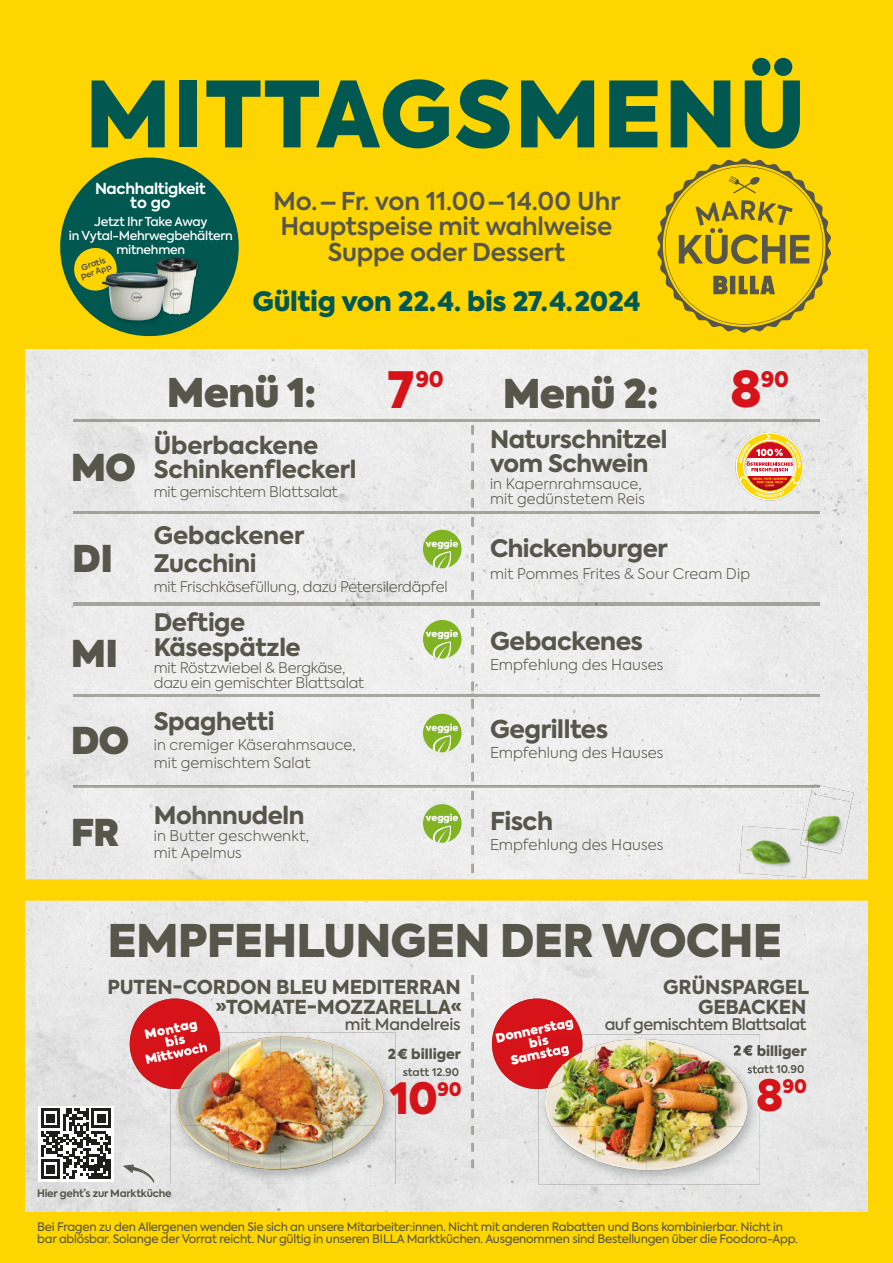
<style>
.page{position:relative;width:893px;height:1263px;background:#fff}
.page>*{position:absolute;margin:0;border:0;box-sizing:border-box;transform-origin:0 0}
.t1{font:900 90.45px "Axiforma";letter-spacing:.02em;color:#005850}
.t2{font:900 49.8px "Axiforma";color:#d51318}
.t3{font:900 49.2px "Axiforma";color:#d51318}
.t4{font:900 44.7px "Axiforma";letter-spacing:-.02em;color:#57564b}
.t5{font:900 42.9px "Axiforma";color:#d51318}
.t6{font:800 39.3px "Axiforma";letter-spacing:-.02em;color:#57564b}
.t7{font:800 36.75px "Axiforma";letter-spacing:-.02em;color:#57564b}
.t8{font:900 26.7px "Axiforma";letter-spacing:-.01em;color:#005850}
.t9{font:600 24.45px/25.5px "Axiforma";letter-spacing:-.01em;color:#57564b;text-align:center}
.t10{font:800 24.45px "Axiforma";letter-spacing:-.02em;color:#57564b}
.t11{font:800 24px/24.5px "Axiforma";letter-spacing:-.015em;color:#57564b}
.t12{font:900 21.45px "Axiforma";color:#d51318}
.t13{font:900 21.3px "Axiforma";color:#d51318}
.t14{font:800 19.2px/20.2px "Axiforma";letter-spacing:-.01em;color:#57564b;text-align:right}
.t15{font:900 18.6px "Axiforma";color:#d51318}
.t16{font:500 15.9px "Axiforma";letter-spacing:-.03em;color:#57564b}
.t17{font:500 15.9px "Axiforma";letter-spacing:-.01em;color:#57564b}
.t18{font:700 15.15px/14.1px "Axiforma";letter-spacing:-.02em;color:#fff;text-align:center}
.t19{font:300 14.85px "Axiforma";letter-spacing:.005em;color:#57564b}
.t20{font:300 14.55px/14.9px "Axiforma";letter-spacing:-.005em;color:#57564b}
.t21{font:900 13.8px "Axiforma";color:#57564b}
.t22{font:800 12.45px/24.8px "Axiforma";color:#fff;text-align:center}
.t23{font:500 12.3px/14.1px "Axiforma";letter-spacing:-.02em;color:#fff;text-align:center}
.t24{font:11.7px/11.7px "Axiforma";letter-spacing:-.02em;color:#57564b}
.t25{font:600 10.65px "Axiforma";color:#57564b}
.t26{font:700 10.35px "Axiforma";letter-spacing:-.02em;color:#57564b}
.t27{font:900 9.3px "Axiforma";color:#fff}
.t28{font:700 8.25px/8.2px "Axiforma";color:#57564b;text-align:center}
</style>
<div class="page">
<img style="left:25px;top:348px;width:843px;height:863px">
<div style="left:13px;top:879px;width:867px;height:22px;background:#ffd500"></div>
<div style="left:0;top:0;width:893px;height:348px;background:#ffd500"></div>
<svg style="left:60px;top:157px;width:179px;height:180px"></svg>
<img style="left:99px;top:269px;width:75px;height:58px">
<img style="left:99px;top:269px;width:18px;height:21px">
<img style="left:99px;top:269px;width:14px;height:7px">
<img style="left:155px;top:269px;width:19px;height:48px">
<img style="left:158px;top:269px;width:16px;height:45px">
<img style="left:102px;top:273px;width:66px;height:48px">
<svg style="left:657px;top:158px;width:174px;height:175px"></svg>
<img style="left:803px;top:784px;width:51px;height:69px">
<img style="left:808px;top:853px;width:33px;height:1px">
<img style="left:803px;top:793px;width:49px;height:60px">
<img style="left:739px;top:826px;width:69px;height:51px">
<img style="left:800px;top:830px;width:9px;height:16px">
<div style="left:38px;top:1106px;width:76px;height:76px;background:#fff"></div>
<svg style="left:41px;top:1108px;width:70px;height:71px"></svg>
<hr style="left:108px;top:1159px;width:3px;height:20px;background:#1d1d1b">
<svg style="left:122px;top:1164px;width:33px;height:19px"></svg>
<img style="left:73px;top:603px;width:747px;height:2px">
<img style="left:73px;top:512px;width:747px;height:2px">
<hr style="left:73px;top:419px;width:747px;height:3px;background:#a6a69f">
<img style="left:73px;top:694px;width:747px;height:2px">
<img style="left:73px;top:785px;width:739px;height:2px">
<svg style="left:812px;top:785px;width:8px;height:2px"></svg>
<img style="left:472px;top:517px;width:2px;height:82px">
<img style="left:472px;top:425px;width:2px;height:82px">
<img style="left:472px;top:609px;width:2px;height:82px">
<img style="left:472px;top:699px;width:2px;height:82px">
<img style="left:472px;top:791px;width:2px;height:82px">
<div style="left:423px;top:714px;width:39px;height:38px;background:#81b423;border-radius:50%"></div>
<svg style="left:433px;top:735px;width:18px;height:17px"></svg>
<div style="left:423px;top:804px;width:39px;height:39px;background:#81b423;border-radius:50%"></div>
<svg style="left:433px;top:825px;width:18px;height:17px"></svg>
<div style="left:423px;top:530px;width:39px;height:38px;background:#81b423;border-radius:50%"></div>
<svg style="left:433px;top:551px;width:18px;height:17px"></svg>
<div style="left:423px;top:620px;width:39px;height:38px;background:#81b423;border-radius:50%"></div>
<svg style="left:433px;top:641px;width:18px;height:17px"></svg>
<img style="left:472px;top:975px;width:2px;height:193px">
<svg style="left:124px;top:992px;width:102px;height:103px;background:#db6c6f"></svg>
<img style="left:170px;top:1032px;width:225px;height:152px">
<img style="left:170px;top:1032px;width:51px;height:57px">
<img style="left:170px;top:1032px;width:21px;height:4px">
<img style="left:170px;top:1034px;width:16px;height:7px">
<img style="left:170px;top:1033px;width:14px;height:4px">
<img style="left:170px;top:1041px;width:38px;height:18px">
<img style="left:201px;top:1047px;width:28px;height:34px">
<img style="left:229px;top:1036px;width:104px;height:45px">
<img style="left:332px;top:1044px;width:47px;height:37px">
<img style="left:177px;top:1081px;width:206px;height:44px">
<img style="left:182px;top:1125px;width:47px;height:36px">
<img style="left:229px;top:1125px;width:83px;height:45px">
<img style="left:332px;top:1125px;width:43px;height:33px">
<img style="left:180px;top:1051px;width:40px;height:38px">
<svg style="left:735px;top:433px;width:69px;height:68px"></svg>
<img style="left:538px;top:1034px;width:222px;height:151px">
<svg style="left:486px;top:992px;width:102px;height:103px;background:#dc6568"></svg>
<img style="left:538px;top:1043px;width:32px;height:19px">
<img style="left:757px;top:1078px;width:3px;height:33px">
<svg style="left:747px;top:1065px;width:13px;height:8px"></svg>
<img style="left:733px;top:1044px;width:27px;height:15px">
<img style="left:560px;top:1046px;width:35px;height:37px">
<img style="left:599px;top:1039px;width:41px;height:6px">
<img style="left:646px;top:1039px;width:51px;height:44px">
<img style="left:697px;top:1049px;width:44px;height:34px">
<img style="left:545px;top:1083px;width:203px;height:43px">
<img style="left:552px;top:1126px;width:17px;height:20px">
<img style="left:595px;top:1126px;width:102px;height:44px">
<img style="left:697px;top:1126px;width:46px;height:36px">
<img style="left:547px;top:1052px;width:35px;height:36px">
<div style="left:0;top:1211px;width:893px;height:52px;background:#ffd500"></div>
<div style="left:0;top:0;width:25px;height:1263px;background:#ffd500"></div>
<div style="left:868px;top:0;width:25px;height:1263px;background:#ffd500"></div>
<h1 class="t1" style="left:85px;top:50px;width:722px">MITTAGSMENÜ</h1>
<p class="t18" style="left:95px;top:182px;width:112px">Nachhaltigkeit to go</p>
<p class="t23" style="left:69px;top:215px;width:165px">Jetzt Ihr Take Away<br>in Vytal-Mehrwegbehältern mitnehmen</p>
<p class="t28" style="left:77px;top:265px;width:34px;rotate:-19deg">Gratis per App</p>
<h3 class="t9" style="left:273px;top:188px;width:349px">Mo. – Fr. von 11.00 – 14.00 Uhr<br>Hauptspeise mit wahlweise<br>Suppe oder Dessert</h3>
<h3 class="t8" style="left:252px;top:282px;width:390px">Gültig von 22. 4. bis 27. 4. 2024</h3>
<h3 class="t7" style="left:71px;top:440px;width:67px">MO</h3>
<h3 class="t12" style="left:415px;top:364px;width:30px">90</h3>
<h3 class="t6" style="left:167px;top:364px;width:151px">Menü 1:</h3>
<h2 class="t2" style="left:387px;top:355px;width:28px">7</h2>
<h3 class="t6" style="left:503px;top:365px;width:157px">Menü 2:</h3>
<h3 class="t11" style="left:154px;top:433px;width:204px">Überbackene<br>Schinkenfleckerl</h3>
<p class="t20" style="left:154px;top:484px;width:186px">mit gemischtem Blattsalat</p>
<h3 class="t11" style="left:490px;top:428px;width:179px;line-height:23.4px">Naturschnitzel vom Schwein</h3>
<p class="t20" style="left:490px;top:476px;width:156px">in Kapernrahmsauce, mit gedünstetem Reis</p>
<h3 class="t3" style="left:730px;top:355px;width:33px">8</h3>
<h3 class="t13" style="left:761px;top:364px;width:29px">90</h3>
<h3 class="t7" style="left:72px;top:532px;width:42px">DI</h3>
<h3 class="t11" style="left:154px;top:522px;width:152px;line-height:27.2px">Gebackener<br>Zucchini</h3>
<p class="t20" style="left:154px;top:579px;width:295px">mit Frischkäsefüllung, dazu Petersilerdäpfel</p>
<p class="t27" style="left:426px;top:537px;width:34px">veggie</p>
<h3 class="t7" style="left:71px;top:627px;width:49px">MI</h3>
<h3 class="t11" style="left:154px;top:611px;width:149px">Deftige<br>Käsespätzle</h3>
<p class="t20" style="left:154px;top:660px;width:212px">mit Röstzwiebel &amp; Bergkäse, dazu ein gemischter Blattsalat</p>
<p class="t27" style="left:426px;top:627px;width:34px">veggie</p>
<h3 class="t7" style="left:71px;top:714px;width:60px">DO</h3>
<h3 class="t7" style="left:71px;top:805px;width:50px">FR</h3>
<h3 class="t11" style="left:154px;top:709px;width:122px">Spaghetti</h3>
<p class="t20" style="left:154px;top:736px;width:203px;line-height:18.1px">in cremiger Käserahmsauce, mit gemischtem Salat</p>
<h3 class="t11" style="left:154px;top:803px;width:152px">Mohnnudeln</h3>
<p class="t20" style="left:154px;top:827px;width:157px;line-height:17.1px">in Butter geschwenkt, mit Apelmus</p>
<p class="t27" style="left:426px;top:721px;width:34px">veggie</p>
<p class="t27" style="left:426px;top:811px;width:34px">veggie</p>
<h3 class="t11" style="left:490px;top:537px;width:179px">Chickenburger</h3>
<p class="t20" style="left:490px;top:566px;width:262px">mit Pommes Frites &amp; Sour Cream Dip</p>
<h3 class="t10" style="left:490px;top:624px;width:155px">Gebackenes</h3>
<p class="t19" style="left:490px;top:655px;width:175px">Empfehlung des Hauses</p>
<h3 class="t10" style="left:490px;top:712px;width:120px">Gegrilltes</h3>
<p class="t19" style="left:490px;top:743px;width:175px">Empfehlung des Hauses</p>
<h3 class="t10" style="left:490px;top:804px;width:64px">Fisch</h3>
<p class="t19" style="left:490px;top:835px;width:175px">Empfehlung des Hauses</p>
<h3 class="t4" style="left:108px;top:909px;width:676px">EMPFEHLUNGEN DER WOCHE</h3>
<h3 class="t14" style="left:108px;top:977px;width:356px">PUTEN-CORDON BLEU MEDITERRAN »TOMATE-MOZZARELLA«</h3>
<p class="t17" style="left:345px;top:1013px;width:117px">mit Mandelreis</p>
<p class="t25" style="left:403px;top:1065px;width:58px">statt 12.90</p>
<p class="t22" style="left:138px;top:1023px;width:65px;rotate:-12deg">Montag<br>Mittwoch</p>
<p class="t22" style="left:495px;top:1032px;width:81px;line-height:12.5px;rotate:-12deg">Donnerstag bis</p>
<p class="t21" style="left:388px;top:1044px;width:75px">2 € billiger</p>
<p class="t26" style="left:37px;top:1186px;width:136px">Hier geht’s zur Marktküche</p>
<h3 class="t5" style="left:390px;top:1067px;width:49px">10</h3>
<p class="t15" style="left:437px;top:1075px;width:26px">90</p>
<h3 class="t14" style="left:663px;top:977px;width:147px">GRÜNSPARGEL<br>GEBACKEN</h3>
<p class="t16" style="left:605px;top:1014px;width:203px">auf gemischtem Blattsalat</p>
<p class="t25" style="left:747px;top:1062px;width:59px">statt 10.90</p>
<p class="t21" style="left:733px;top:1041px;width:75px">2 € billiger</p>
<h3 class="t5" style="left:756px;top:1064px;width:29px">8</h3>
<p class="t15" style="left:783px;top:1072px;width:26px">90</p>
<p class="t24" style="left:37px;top:1221px;width:762px">Bei Fragen zu den Allergenen wenden Sie sich an unsere Mitarbeiter:innen. Nicht mit anderen Rabatten und Bons kombinierbar. Nicht in bar ablösbar. Solange der Vorrat reicht. Nur gültig in unseren BILLA Marktküchen. Ausgenommen sind Bestellungen über die Foodora-App.</p>
</div>
